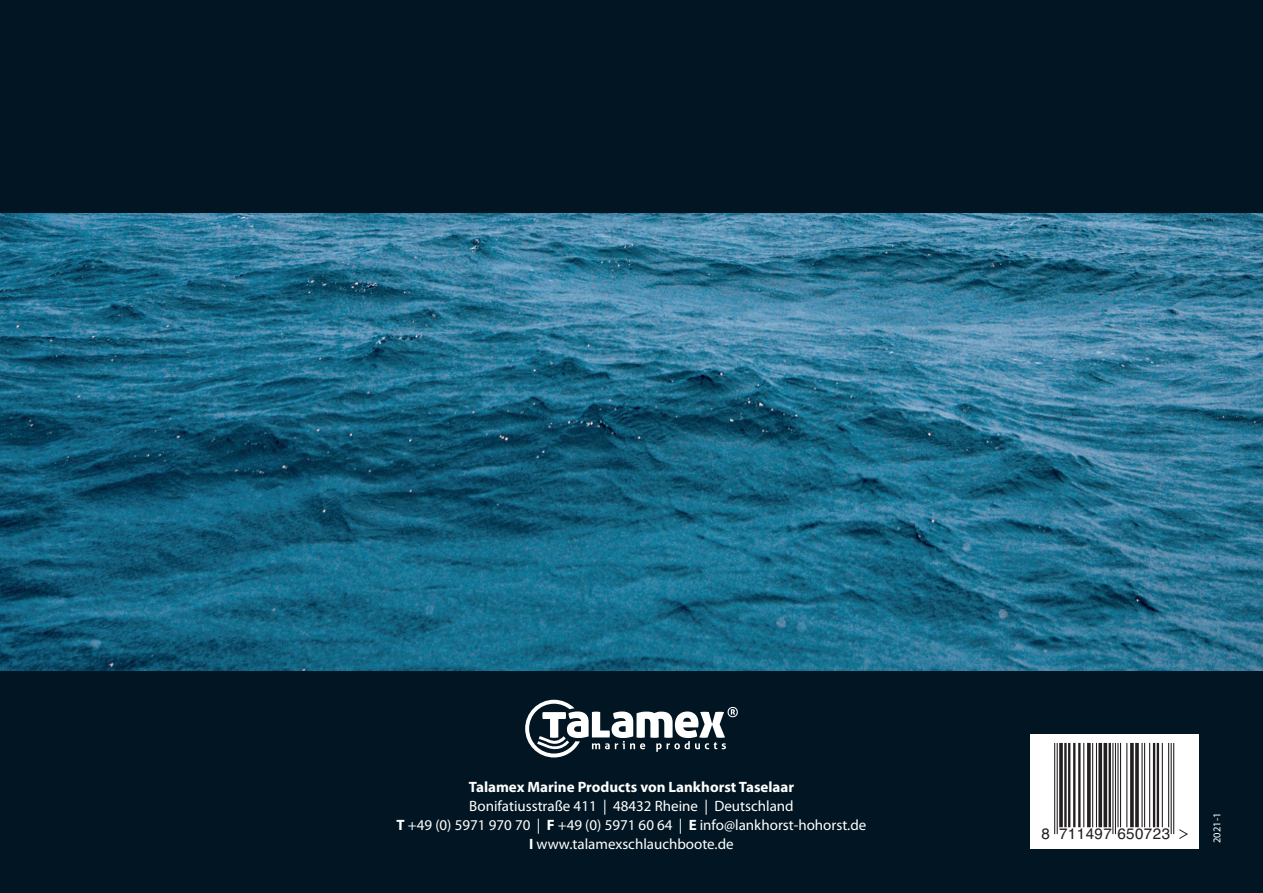
<style>
.page{position:relative;width:1263px;height:893px;background:#011622}
.page>*{position:absolute;margin:0;border:0;box-sizing:border-box;transform-origin:0 0}
.t1{font:15.15px "Helvetica";letter-spacing:.025em;color:#231f20}
.t2{font:15px/18.8px "Myriad Pro";color:#fff;text-align:center}
.t3{font:700 15px "Myriad Pro";color:#fff}
.t4{font:10.5px "Myriad Pro";color:#fff}
.s1{font-weight:700}
</style>
<div class="page">
<img style="left:0;top:214px;width:1263px;height:457px">
<svg style="left:525px;top:700px;width:213px;height:57px"></svg>
<svg style="left:1030px;top:734px;width:169px;height:114px;background:#f5f5f5"></svg>
<hr style="left:1054px;top:743px;width:1px;height:91px;background:#231f20">
<hr style="left:1057px;top:743px;width:1px;height:91px;background:#231f20">
<svg style="left:1059px;top:743px;width:4px;height:84px"></svg>
<hr style="left:1064px;top:743px;width:3px;height:84px;background:#231f20">
<hr style="left:1068px;top:743px;width:2px;height:84px;background:#231f20">
<hr style="left:1073px;top:743px;width:2px;height:84px;background:#231f20">
<hr style="left:1078px;top:743px;width:2px;height:84px;background:#231f20">
<hr style="left:1083px;top:743px;width:1px;height:84px;background:#231f20">
<svg style="left:1087px;top:743px;width:4px;height:84px"></svg>
<hr style="left:1092px;top:743px;width:1px;height:84px;background:#231f20">
<hr style="left:1096px;top:743px;width:1px;height:84px;background:#231f20">
<svg style="left:1098px;top:743px;width:4px;height:84px"></svg>
<svg style="left:1103px;top:743px;width:4px;height:84px"></svg>
<hr style="left:1109px;top:743px;width:2px;height:84px;background:#231f20">
<hr style="left:1112px;top:743px;width:1px;height:91px;background:#231f20">
<hr style="left:1115px;top:743px;width:1px;height:91px;background:#231f20">
<hr style="left:1117px;top:743px;width:1px;height:84px;background:#231f20">
<hr style="left:1120px;top:743px;width:1px;height:84px;background:#231f20">
<hr style="left:1126px;top:743px;width:1px;height:84px;background:#231f20">
<svg style="left:1130px;top:743px;width:4px;height:84px"></svg>
<svg style="left:1135px;top:743px;width:4px;height:84px"></svg>
<hr style="left:1141px;top:743px;width:2px;height:84px;background:#231f20">
<hr style="left:1144px;top:743px;width:1px;height:84px;background:#231f20">
<hr style="left:1149px;top:743px;width:1px;height:84px;background:#231f20">
<hr style="left:1153px;top:743px;width:2px;height:84px;background:#231f20">
<hr style="left:1157px;top:743px;width:2px;height:84px;background:#231f20">
<hr style="left:1162px;top:743px;width:1px;height:84px;background:#231f20">
<hr style="left:1168px;top:743px;width:1px;height:84px;background:#231f20">
<hr style="left:1171px;top:743px;width:1px;height:91px;background:#231f20">
<hr style="left:1173px;top:743px;width:1px;height:91px;background:#231f20">
<svg style="left:1178px;top:828px;width:11px;height:12px"></svg>
<p class="t3" style="left:469px;top:778px;width:327px">Talamex Marine Products von Lankhorst Taselaar</p>
<p class="t2" style="left:397px;top:796px;width:471px">Bonifatiusstraße 411 | 48432 Rheine | Deutschland<br><span class="s1">T</span> +49 (0) 5971 970 70 | <span class="s1">F</span> +49 (0) 5971 60 64 | <span class="s1">E</span> info@lankhorst-hohorst.de<br><span class="s1">I</span> www.talamexschlauchboote.de</p>
<p class="t1" style="left:1041px;top:822px;width:130px">8 711497 650723</p>
<p class="t4" style="left:1210px;top:843px;width:32px;rotate:-90deg">2021-1</p>
</div>
